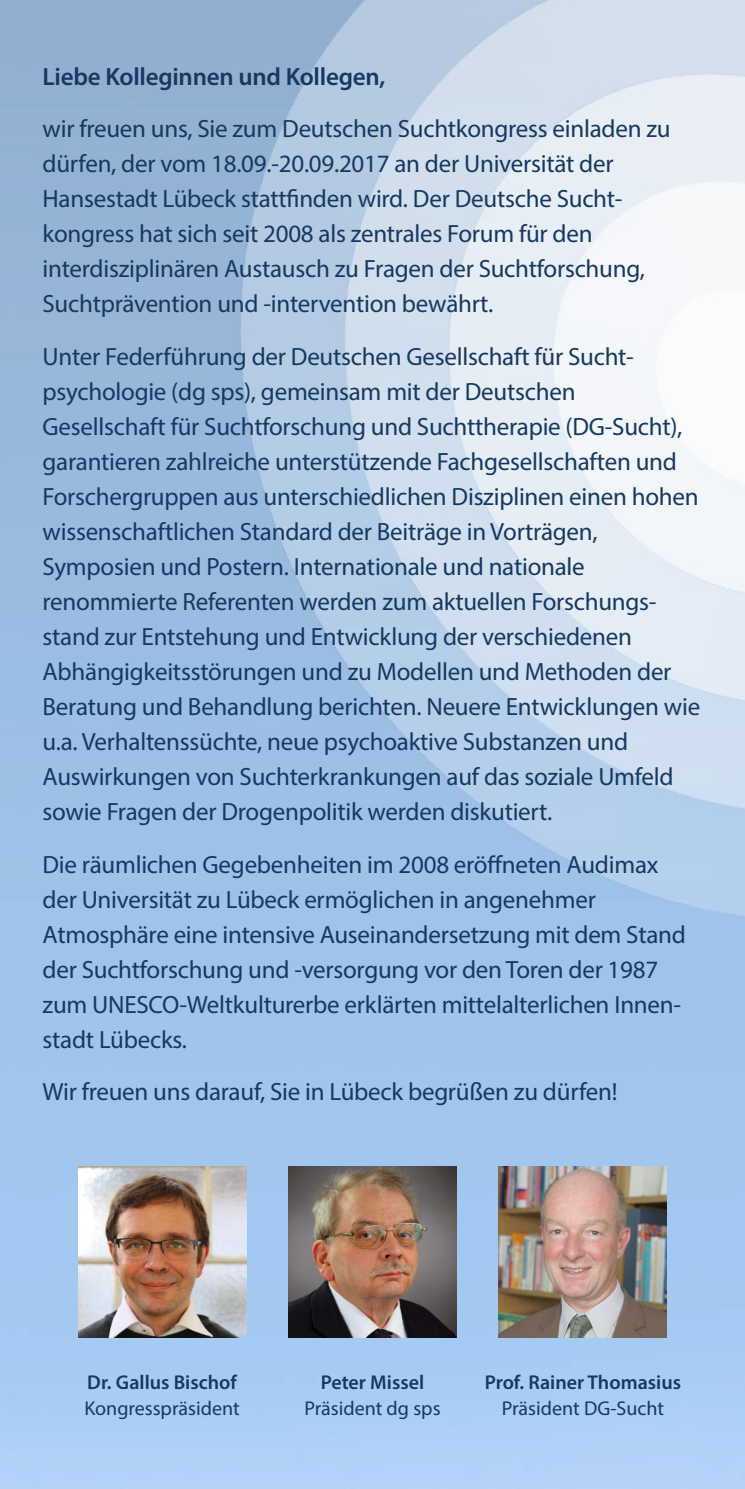
<style>
.page{position:relative;width:745px;height:1489px;background:#fff}
.page>*{position:absolute;margin:0;border:0;box-sizing:border-box;transform-origin:0 0}
.t1{font:25px/35px "Myriad Pro";letter-spacing:-.01em;color:#163962}
.t2{font:600 25px "Myriad Pro";letter-spacing:-.01em;color:#163962}
.t3{font:20px "Myriad Pro";color:#163962}
.t4{font:600 20px "Myriad Pro";color:#163962}
</style>
<div class="page">
<img style="left:0;top:0;width:744px;height:1488px">
<img style="left:127px;top:0;width:617px;height:921px">
<img style="left:78px;top:1166px;width:168px;height:171px">
<img style="left:288px;top:1166px;width:168px;height:171px">
<img style="left:498px;top:1166px;width:168px;height:171px">
<p class="t2" style="left:43px;top:60px;width:344px">Liebe Kolleginnen und Kollegen,</p>
<p class="t1" style="left:43px;top:111px;width:629px">wir freuen uns, Sie zum Deutschen Suchtkongress einladen zu dürfen, der vom 18.09.-20.09.2017 an der Universität der Hansestadt Lübeck stattfinden wird. Der Deutsche Sucht&shy;kongress hat sich seit 2008 als zentrales Forum für den interdisziplinären Austausch zu Fragen der Suchtforschung, Suchtprävention und -intervention bewährt.</p>
<p class="t1" style="left:43px;top:338px;width:658px">Unter Federführung der Deutschen Gesellschaft für Sucht&shy;psychologie (dg sps), gemeinsam mit der Deutschen Gesellschaft für Suchtforschung und Suchttherapie (DG-Sucht), garantieren zahlreiche unterstützende Fachgesellschaften und Forschergruppen aus unterschiedlichen Disziplinen einen hohen wissenschaftlichen Standard der Beiträge in Vorträgen, Symposien und Postern. Internationale und nationale renommierte Referenten werden zum aktuellen Forschungs&shy;stand zur Entstehung und Entwicklung der verschiedenen Abhängigkeitsstörungen und zu Modellen und Methoden der Beratung und Behandlung berichten. Neuere Entwicklungen wie u.a. Verhaltenssüchte, neue psychoaktive Substanzen und Auswirkungen von Suchterkrankungen auf das soziale Umfeld sowie Fragen der Drogenpolitik werden diskutiert.</p>
<p class="t1" style="left:43px;top:846px;width:644px">Die räumlichen Gegebenheiten im 2008 eröffneten Audimax der Universität zu Lübeck ermöglichen in angenehmer Atmosphäre eine intensive Auseinandersetzung mit dem Stand der Suchtforschung und -versorgung vor den Toren der 1987 zum UNESCO-Weltkulturerbe erklärten mittelalterlichen Innen&shy;stadt Lübecks.</p>
<p class="t1" style="left:43px;top:1073px;width:576px">Wir freuen uns darauf, Sie in Lübeck begrüßen zu dürfen!</p>
<p class="t4" style="left:87px;top:1369px;width:151px">Dr. Gallus Bischof</p>
<p class="t3" style="left:84px;top:1396px;width:157px">Kongresspräsident</p>
<p class="t4" style="left:320px;top:1369px;width:105px">Peter Missel</p>
<p class="t3" style="left:304px;top:1396px;width:138px">Präsident dg sps</p>
<p class="t4" style="left:484px;top:1369px;width:198px">Prof. Rainer Thomasius</p>
<p class="t3" style="left:501px;top:1396px;width:164px">Präsident DG-Sucht</p>
</div>
